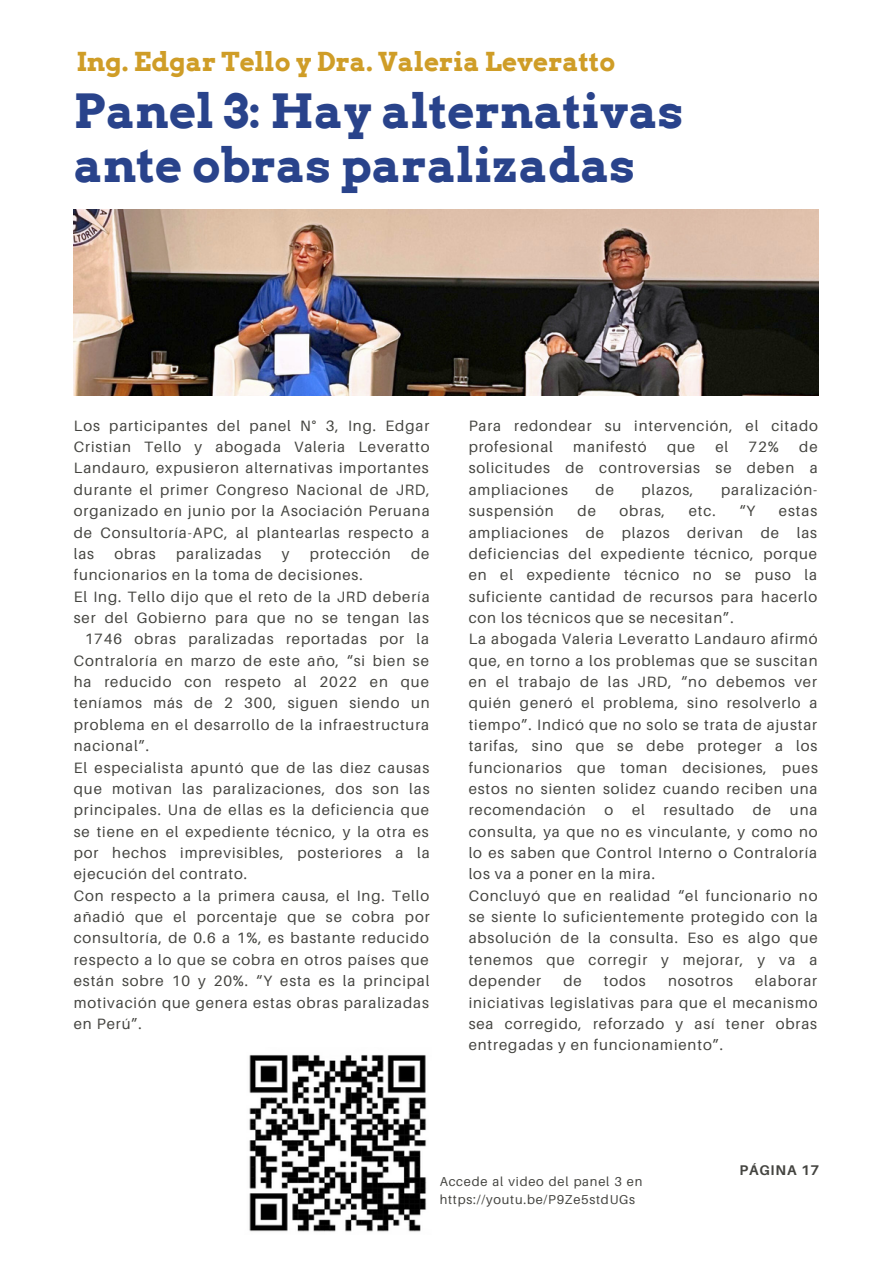
<style>
.page{position:relative;width:893px;height:1264px;background:#fff}
.page>*{position:absolute;margin:0;border:0;box-sizing:border-box;transform-origin:0 0}
.t1{font:700 47.1px/54px "Arvo";color:#29438b}
.t2{font:700 26.1px "Arvo";color:#cf9d27}
.t3{font:15px/21.3px "Aileron";letter-spacing:.06em;color:#444440;text-align:justify}
.t4{font:700 14.1px "Aileron";letter-spacing:.06em;color:#444440}
.t5{font:12.9px/18.3px "Aileron";letter-spacing:.06em;color:#444440}
</style>
<div class="page">
<img style="left:74px;top:210px;width:744px;height:185px">
<img style="left:249px;top:1055px;width:178px;height:177px">
<p class="t2" style="left:76px;top:46px;width:540px">Ing. Edgar Tello y Dra. Valeria Leveratto</p>
<p class="t1" style="left:74px;top:85px;width:611px">Panel 3: Hay alternativas ante obras paralizadas</p>
<p class="t3" style="left:74px;top:414px;width:357px">Los participantes del panel N° 3, Ing. Edgar Cristian Tello y abogada Valeria Leveratto Landauro, expusieron alternativas importantes durante el primer Congreso Nacional de JRD, organizado en junio por la Asociación Peruana de Consultoría-APC, al plantearlas respecto a las</p>
<p class="t3" style="left:114px;top:542px;width:43px">obras</p>
<p class="t3" style="left:176px;top:542px;width:87px">paralizadas</p>
<p class="t3" style="left:282px;top:542px;width:9px">y</p>
<p class="t3" style="left:310px;top:542px;width:82px">protección</p>
<p class="t3" style="left:411px;top:542px;width:20px">de</p>
<p class="t3" style="left:74px;top:564px;width:290px">funcionarios en la toma de decisiones.</p>
<p class="t3" style="left:74px;top:585px;width:357px">El Ing. Tello dijo que el reto de la JRD debería</p>
<p class="t3" style="left:74px;top:606px;width:356px">ser del Gobierno para que no se tengan las</p>
<p class="t3" style="left:85px;top:628px;width:346px">1746 obras paralizadas reportadas por la</p>
<p class="t3" style="left:74px;top:649px;width:356px">Contraloría en marzo de este año, “si bien se</p>
<p class="t3" style="left:74px;top:671px;width:356px">ha reducido con respeto al 2022 en que</p>
<p class="t3" style="left:74px;top:692px;width:357px">teníamos más de 2 300, siguen siendo un</p>
<p class="t3" style="left:74px;top:713px;width:357px">problema en el desarrollo de la infraestructura</p>
<p class="t3" style="left:74px;top:735px;width:77px">nacional”.</p>
<p class="t3" style="left:74px;top:756px;width:357px">El especialista apuntó que de las diez causas que motivan las paralizaciones, dos son las principales. Una de ellas es la deficiencia que se tiene en el expediente técnico, y la otra es por hechos imprevisibles, posteriores a la ejecución del contrato.</p>
<p class="t3" style="left:74px;top:884px;width:357px">Con respecto a la primera causa, el Ing. Tello añadió que el porcentaje que se cobra por consultoría, de 0.6 a 1%, es bastante reducido respecto a lo que se cobra en otros países que están sobre 10 y 20%. “Y esta es la principal motivación que genera estas obras paralizadas en Perú”.</p>
<p class="t3" style="left:468px;top:414px;width:351px">Para redondear su intervención, el citado profesional</p>
<p class="t3" style="left:573px;top:436px;width:75px">manifestó</p>
<p class="t3" style="left:667px;top:436px;width:30px">que</p>
<p class="t3" style="left:715px;top:436px;width:14px">el</p>
<p class="t3" style="left:748px;top:436px;width:32px">72%</p>
<p class="t3" style="left:468px;top:436px;width:350px;text-indent:330px">de solicitudes de controversias se deben a ampliaciones</p>
<p class="t3" style="left:595px;top:478px;width:20px">de</p>
<p class="t3" style="left:641px;top:478px;width:54px">plazos,</p>
<p class="t3" style="left:721px;top:478px;width:98px">paralización-</p>
<p class="t3" style="left:468px;top:500px;width:87px">suspensión</p>
<p class="t3" style="left:577px;top:500px;width:20px">de</p>
<p class="t3" style="left:619px;top:500px;width:47px">obras,</p>
<p class="t3" style="left:688px;top:500px;width:28px">etc.</p>
<p class="t3" style="left:739px;top:500px;width:17px">“Y</p>
<p class="t3" style="left:468px;top:500px;width:350px;text-indent:310px">estas ampliaciones de plazos derivan de las deficiencias del expediente técnico, porque en el expediente técnico no se puso la suficiente cantidad de recursos para hacerlo con los técnicos que se necesitan”.</p>
<p class="t3" style="left:468px;top:628px;width:350px">La abogada Valeria Leveratto Landauro afirmó que, en torno a los problemas que se suscitan en el trabajo de las JRD, “no debemos ver quién generó el problema, sino resolverlo a tiempo”. Indicó que no solo se trata de ajustar tarifas, sino que se debe proteger a los funcionarios que toman decisiones, pues estos no sienten solidez cuando reciben una recomendación</p>
<p class="t3" style="left:604px;top:799px;width:10px">o</p>
<p class="t3" style="left:632px;top:799px;width:14px">el</p>
<p class="t3" style="left:663px;top:799px;width:72px">resultado</p>
<p class="t3" style="left:752px;top:799px;width:20px">de</p>
<p class="t3" style="left:468px;top:799px;width:350px;text-indent:321px">una consulta, ya que no es vinculante, y como no lo es saben que Control Interno o Contraloría los va a poner en la mira.</p>
<p class="t3" style="left:468px;top:884px;width:350px">Concluyó que en realidad “el funcionario no se siente lo suficientemente protegido con la absolución de la consulta. Eso es algo que tenemos que corregir y mejorar, y va a depender</p>
<p class="t3" style="left:468px;top:970px;width:350px;text-indent:286px">elaborar iniciativas legislativas para que el mecanismo sea corregido, reforzado y así tener obras entregadas y en funcionamiento”.</p>
<p class="t3" style="left:563px;top:970px;width:20px">de</p>
<p class="t3" style="left:604px;top:970px;width:43px">todos</p>
<p class="t3" style="left:668px;top:970px;width:66px">nosotros</p>
<p class="t5" style="left:439px;top:1171px;width:204px">Accede al video del panel 3 en https://youtu.be/P9Ze5stdUGs</p>
<p class="t4" style="left:739px;top:1160px;width:81px">PÁGINA 17</p>
</div>
